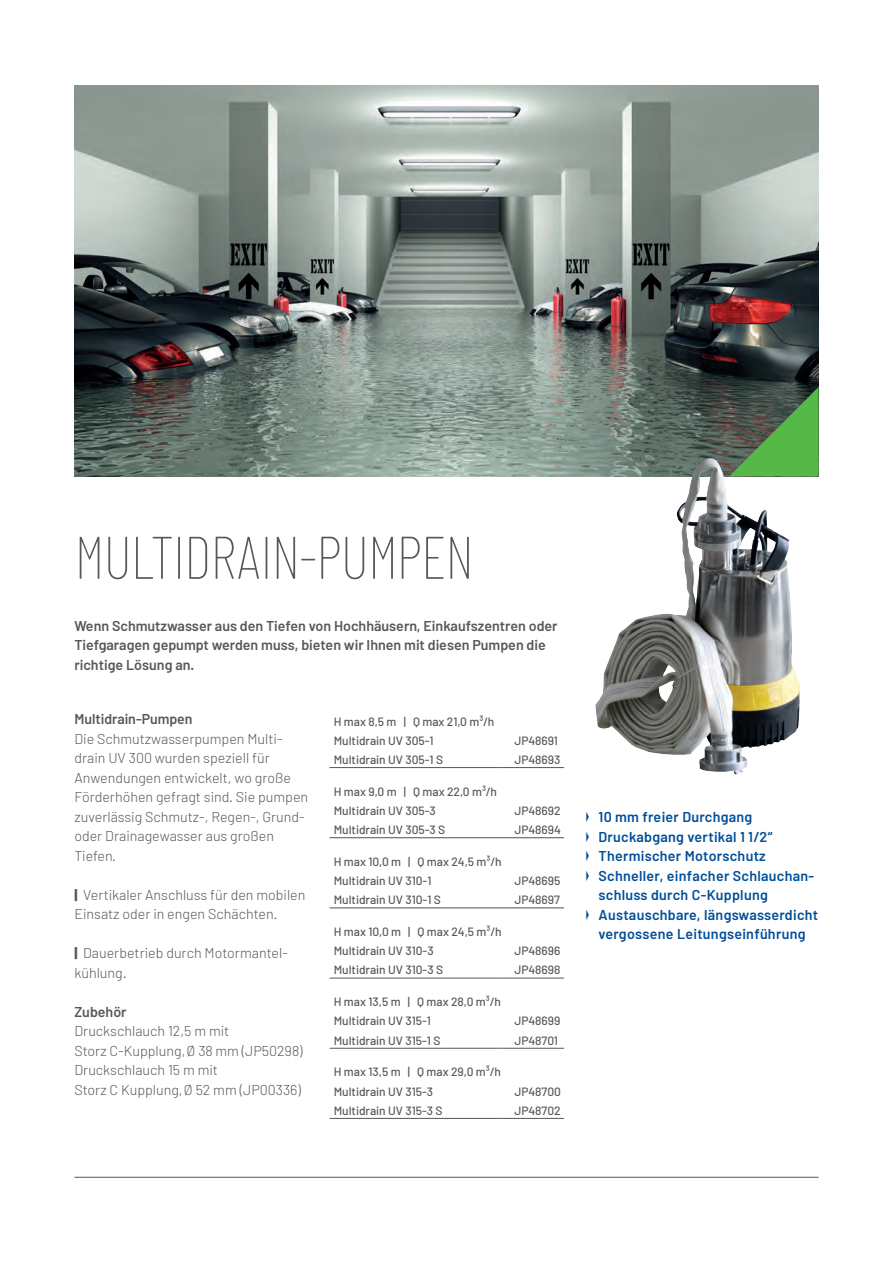
<style>
.page{position:relative;width:893px;height:1263px;background:#fff}
.page>*{position:absolute;margin:0;border:0;box-sizing:border-box;transform-origin:0 0}
.t1{font:100 60px "Barlow Condensed";letter-spacing:-.02em;color:#57585a}
.t2{font:300 14.25px/19.5px "Barlow";color:#57585a}
.t3{font:600 14.25px/19.5px "Barlow";letter-spacing:.02em;color:#014e99}
.t4{font:600 14.25px/19.5px "Barlow";color:#57585a}
.t5{font:500 12px/19.2px "Barlow";color:#57585a}
.s1{font-weight:800}
</style>
<div class="page">
<hr style="left:74px;top:1177px;width:745px;height:1px;background:#57585a">
<img style="left:74px;top:85px;width:745px;height:391px">
<img style="left:595px;top:458px;width:205px;height:316px">
<hr style="left:330px;top:767px;width:172px;height:1px;background:#57585a">
<hr style="left:502px;top:767px;width:62px;height:1px;background:#57585a">
<hr style="left:330px;top:837px;width:172px;height:1px;background:#3b5566">
<hr style="left:502px;top:837px;width:62px;height:1px;background:#3b5566">
<hr style="left:330px;top:908px;width:172px;height:1px;background:#3b5566">
<hr style="left:502px;top:908px;width:62px;height:1px;background:#3b5566">
<hr style="left:330px;top:978px;width:172px;height:1px;background:#57585a">
<hr style="left:502px;top:978px;width:62px;height:1px;background:#57585a">
<hr style="left:330px;top:1048px;width:172px;height:1px;background:#57585a">
<hr style="left:502px;top:1048px;width:62px;height:1px;background:#57585a">
<hr style="left:330px;top:1118px;width:172px;height:1px;background:#57585a">
<hr style="left:502px;top:1118px;width:62px;height:1px;background:#57585a">
<svg style="left:729px;top:387px;width:90px;height:89px;background:#4f8348"></svg>
<h1 class="t1" style="left:74px;top:520px;width:401px">MULTIDRAIN-PUMPEN</h1>
<p class="t4" style="left:74px;top:616px;width:485px">Wenn Schmutzwasser aus den Tiefen von Hochhäusern, Einkaufszentren oder<br>Tiefgaragen gepumpt werden muss, bieten wir Ihnen mit diesen Pumpen die richtige Lösung an.</p>
<p class="t4" style="left:74px;top:709px;width:120px">Multidrain-Pumpen</p>
<p class="t2" style="left:74px;top:729px;width:235px">Die Schmutzwasserpumpen Multi&shy;drain UV 300 wurden speziell für<br>Anwendungen entwickelt, wo große<br>Förderhöhen gefragt sind. Sie pumpen zuverlässig Schmutz-, Regen-, Grund&shy;oder Drainagewasser aus großen<br>Tiefen.</p>
<p class="t2" style="left:74px;top:885px;width:233px"><span class="s1">|</span> Vertikaler Anschluss für den mobilen<br>Einsatz oder in engen Schächten.</p>
<p class="t2" style="left:74px;top:943px;width:215px"><span class="s1">|</span> Dauerbetrieb durch Motormantel&shy;kühlung.</p>
<p class="t4" style="left:74px;top:1002px;width:54px">Zubehör</p>
<p class="t2" style="left:74px;top:1021px;width:230px">Druckschlauch 12,5 m mit<br>Storz C-Kupplung, Ø 38 mm (JP50298)<br>Druckschlauch 15 m mit<br>Storz C Kupplung, Ø 52 mm (JP00336)</p>
<p class="t5" style="left:334px;top:711px;width:162px">H max 8,5 m | Q max 21,0 m³/h<br>Multidrain UV 305-1</p>
<p class="t5" style="left:514px;top:731px;width:45px">JP48691</p>
<p class="t5" style="left:334px;top:750px;width:111px">Multidrain UV 305-1 S</p>
<p class="t5" style="left:514px;top:750px;width:48px">JP48693</p>
<p class="t5" style="left:334px;top:782px;width:165px">H max 9,0 m | Q max 22,0 m³/h<br>Multidrain UV 305-3</p>
<p class="t5" style="left:514px;top:801px;width:48px">JP48692</p>
<p class="t5" style="left:334px;top:820px;width:113px">Multidrain UV 305-3 S</p>
<p class="t5" style="left:514px;top:820px;width:48px">JP48694</p>
<p class="t5" style="left:334px;top:852px;width:169px">H max 10,0 m | Q max 24,5 m³/h<br>Multidrain UV 310-1</p>
<p class="t5" style="left:514px;top:871px;width:48px">JP48695</p>
<p class="t5" style="left:334px;top:890px;width:109px">Multidrain UV 310-1 S</p>
<p class="t5" style="left:514px;top:890px;width:47px">JP48697</p>
<p class="t5" style="left:334px;top:922px;width:169px">H max 10,0 m | Q max 24,5 m³/h<br>Multidrain UV 310-3</p>
<p class="t5" style="left:514px;top:941px;width:48px">JP48696</p>
<p class="t5" style="left:334px;top:960px;width:111px">Multidrain UV 310-3 S</p>
<p class="t5" style="left:514px;top:960px;width:48px">JP48698</p>
<p class="t5" style="left:334px;top:992px;width:169px">H max 13,5 m | Q max 28,0 m³/h<br>Multidrain UV 315-1</p>
<p class="t5" style="left:514px;top:1011px;width:48px">JP48699</p>
<p class="t5" style="left:334px;top:1030px;width:108px">Multidrain UV 315-1 S</p>
<p class="t5" style="left:514px;top:1030px;width:45px">JP48701</p>
<p class="t5" style="left:334px;top:1062px;width:169px">H max 13,5 m | Q max 29,0 m³/h<br>Multidrain UV 315-3</p>
<p class="t5" style="left:514px;top:1081px;width:48px">JP48700</p>
<p class="t5" style="left:334px;top:1100px;width:110px">Multidrain UV 315-3 S</p>
<p class="t5" style="left:514px;top:1100px;width:48px">JP48702</p>
<p class="t3" style="left:598px;top:807px;width:221px">10 mm freier Durchgang<br>Druckabgang vertikal 1 1/2“<br>Thermischer Motorschutz<br>Schneller, einfacher Schlauchan&shy;schluss durch C-Kupplung<br>Austauschbare, längswasserdicht vergossene Leitungseinführung</p>
</div>
